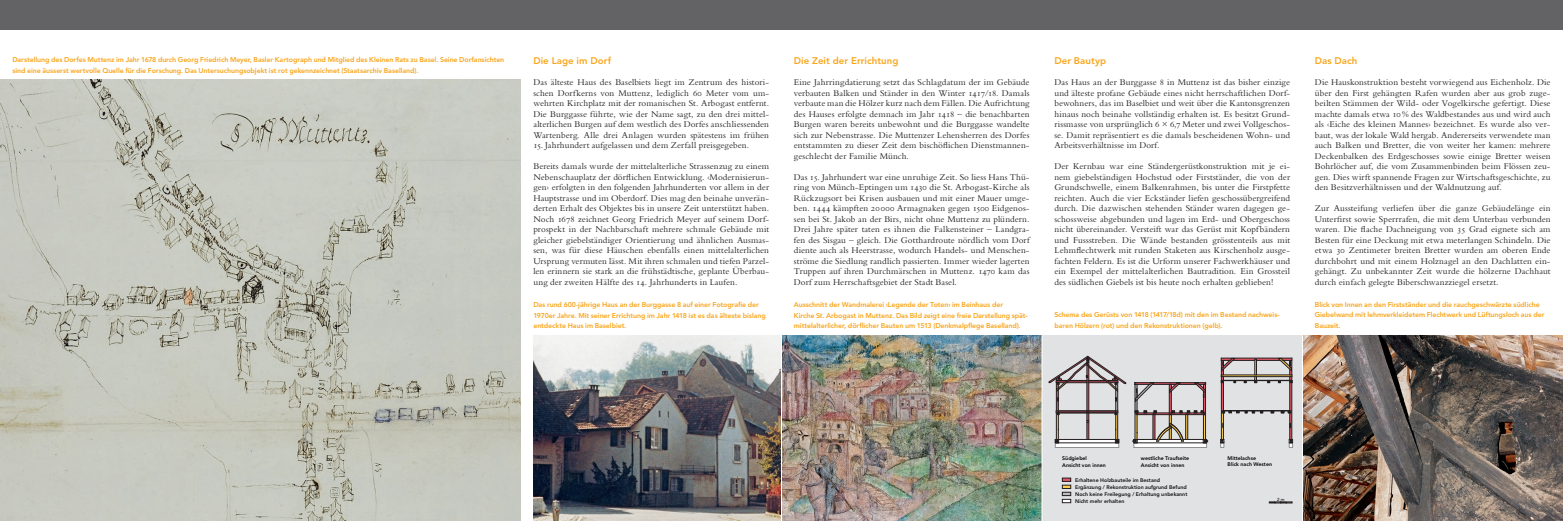
<style>
.page{position:relative;width:1563px;height:521px;background:#fff}
.page>*{position:absolute;margin:0;border:0;box-sizing:border-box;transform-origin:0 0}
.Zwischentitel{font:800 9.62px "Avenir LT Std";letter-spacing:.005em;color:#f9a51b}
.Lauftext{font:9.19px/10.5px "Bembo Std";letter-spacing:.01em;color:#231f20;text-align:justify}
.Bildlegende{font:800 7px/10.5px "Avenir LT Std";letter-spacing:-.01em;color:#f9a51b}
.t1{font:800 5.25px/7px "Avenir LT Std";color:#0e1111}
.t2{font:800 5.25px/6.3px "Avenir LT Std";color:#000}
.t3{font:500 4.38px "Avenir LT Std";color:#0e0a11}
</style>
<div class="page">
<div style="left:1042px;top:335px;width:261px;height:186px;background:#e1e2e4"></div>
<svg style="left:1220px;top:358px;width:73px;height:90px"></svg>
<hr style="left:1134px;top:447px;width:72px;height:1px;background:#8e9091">
<svg style="left:1132px;top:382px;width:76px;height:65px"></svg>
<hr style="left:1055px;top:447px;width:63px;height:1px;background:#8e9091">
<svg style="left:1048px;top:356px;width:78px;height:91px"></svg>
<svg style="left:1269px;top:502px;width:23px;height:1px"></svg>
<svg style="left:1062px;top:478px;width:9px;height:25px"></svg>
<img style="left:533px;top:335px;width:508px;height:186px">
<img style="left:0;top:79px;width:521px;height:442px">
<div style="left:0;top:0;width:1563px;height:30px;background:#636366"></div>
<img style="left:1303px;top:335px;width:260px;height:186px">
<hr style="left:781px;top:335px;width:1px;height:186px;background:#fff">
<hr style="left:1302px;top:335px;width:1px;height:186px;background:#fff">
<p class="Zwischentitel" style="left:533px;top:55px;width:79px">Die Lage im Dorf</p>
<p class="Lauftext" style="left:533px;top:77px;width:237px">Das älteste Haus des Baselbiets liegt im Zentrum des histori&shy;schen Dorfkerns von Muttenz, lediglich 60 Meter vom um&shy;wehrten Kirchplatz mit der romanischen St. Arbogast entfernt.<br>Die Burggasse führte, wie der Name sagt, zu den drei mittel&shy;alterlichen Burgen auf dem westlich des Dorfes anschliessenden Wartenberg. Alle drei Anlagen wurden spätestens im frühen</p>
<p class="Lauftext" style="left:533px;top:140px;width:217px">15. Jahrhundert aufgelassen und dem Zerfall preisgegeben.</p>
<p class="Lauftext" style="left:533px;top:161px;width:237px">Bereits damals wurde der mittelalterliche Strassenzug zu einem Nebenschauplatz der dörflichen Entwicklung. ‹Modernisierun&shy;gen› erfolgten in den folgenden Jahrhunderten vor allem in der Hauptstrasse und im Oberdorf. Dies mag den beinahe unverän&shy;derten Erhalt des Objektes bis in unsere Zeit unterstützt haben.<br>Noch 1678 zeichnet Georg Friedrich Meyer auf seinem Dorf&shy;prospekt in der Nachbarschaft mehrere schmale Gebäude mit gleicher giebelständiger Orientierung und ähnlichen Ausmas&shy;sen, was für diese Häuschen ebenfalls einen mittelalterlichen Ursprung vermuten lässt. Mit ihren schmalen und tiefen Parzel&shy;len erinnern sie stark an die frühstädtische, geplante Überbau&shy;ung der zweiten Hälfte des 14. Jahrhunderts in Laufen.</p>
<p class="Bildlegende" style="left:533px;top:299px;width:234px">Das rund 600-jährige Haus an der Burggasse 8 auf einer Fotografie der<br>1970er Jahre. Mit seiner Errichtung im Jahr 1418 ist es das älteste bislang entdeckte Haus im Baselbiet.</p>
<p class="Bildlegende" style="left:12px;top:55px;width:493px">Darstellung des Dorfes Muttenz im Jahr 1678 durch Georg Friedrich Meyer, Basler Kartograph und Mitglied des Kleinen Rats zu Basel. Seine Dorfansichten sind eine äusserst wertvolle Quelle für die Forschung. Das Untersuchungsobjekt ist rot gekennzeichnet (Staatsarchiv Baselland).</p>
<p class="Zwischentitel" style="left:1315px;top:55px;width:44px">Das Dach</p>
<p class="Lauftext" style="left:1315px;top:77px;width:237px">Die Hauskonstruktion besteht vorwiegend aus Eichenholz. Die über den First gehängten Rafen wurden aber aus grob zuge&shy;beilten Stämmen der Wild- oder Vogelkirsche gefertigt. Diese machte damals etwa 10 % des Waldbestandes aus und wird auch als ‹Eiche des kleinen Mannes› bezeichnet. Es wurde also ver&shy;baut, was der lokale Wald hergab. Andererseits verwendete man auch Balken und Bretter, die von weiter her kamen: mehrere Deckenbalken des Erdgeschosses sowie einige Bretter weisen Bohrlöcher auf, die vom Zusammenbinden beim Flössen zeu&shy;gen. Dies wirft spannende Fragen zur Wirtschaftsgeschichte, zu den Besitzverhältnissen und der Waldnutzung auf.</p>
<p class="Lauftext" style="left:1315px;top:203px;width:237px">Zur Aussteifung verliefen über die ganze Gebäudelänge ein Unterfirst sowie Sperrrafen, die mit dem Unterbau verbunden waren. Die flache Dachneigung von 35 Grad eignete sich am Besten für eine Deckung mit etwa meterlangen Schindeln. Die etwa 30 Zentimeter breiten Bretter wurden am oberen Ende durchbohrt und mit einem Holznagel an den Dachlatten ein&shy;gehängt. Zu unbekannter Zeit wurde die hölzerne Dachhaut durch einfach gelegte Biberschwanzziegel ersetzt.</p>
<p class="Bildlegende" style="left:1315px;top:299px;width:231px">Blick von Innen an den Firstständer und die rauchgeschwärzte südliche<br>Giebelwand mit lehmverkleidetem Flechtwerk und Lüftungsloch aus der<br>Bauzeit.</p>
<p class="Zwischentitel" style="left:794px;top:55px;width:106px">Die Zeit der Errichtung</p>
<p class="Lauftext" style="left:794px;top:77px;width:237px">Eine Jahrringdatierung setzt das Schlagdatum der im Gebäude verbauten Balken und Ständer in den Winter 1417/18. Damals verbaute man die Hölzer kurz nach dem Fällen. Die Aufrichtung des Hauses erfolgte demnach im Jahr 1418 – die benachbarten Burgen waren bereits unbewohnt und die Burggasse wandelte sich zur Nebenstrasse. Die Muttenzer Lehensherren des Dorfes entstammten zu dieser Zeit dem bischöflichen Dienstmannen&shy;geschlecht der Familie Münch.</p>
<p class="Lauftext" style="left:794px;top:172px;width:237px">Das 15. Jahrhundert war eine unruhige Zeit. So liess Hans Thü&shy;ring von Münch-Eptingen um 1430 die St. Arbogast-Kirche als Rückzugsort bei Krisen ausbauen und mit einer Mauer umge&shy;ben. 1444 kämpften 20000 Armagnaken gegen 1500 Eidgenos&shy;sen bei St. Jakob an der Birs, nicht ohne Muttenz zu plündern.<br>Drei Jahre später taten es ihnen die Falkensteiner – Landgra&shy;fen des Sisgau – gleich. Die Gotthardroute nördlich vom Dorf diente auch als Heerstrasse, wodurch Handels- und Menschen&shy;ströme die Siedlung randlich passierten. Immer wieder lagerten Truppen auf ihren Durchmärschen in Muttenz. 1470 kam das Dorf zum Herrschaftsgebiet der Stadt Basel.</p>
<p class="Bildlegende" style="left:794px;top:299px;width:211px">Ausschnitt der Wandmalerei ‹Legende der Toten› im Beinhaus der</p>
<p class="Bildlegende" style="left:794px;top:310px;width:235px">Kirche St. Arbogast in Muttenz. Das Bild zeigt eine freie Darstellung spät&shy;mittelalterlicher, dörflicher Bauten um 1513 (Denkmalpflege Baselland).</p>
<p class="Zwischentitel" style="left:1054px;top:55px;width:53px">Der Bautyp</p>
<p class="Lauftext" style="left:1054px;top:77px;width:237px">Das Haus an der Burggasse 8 in Muttenz ist das bisher einzige und älteste profane Gebäude eines nicht herrschaftlichen Dorf&shy;bewohners, das im Baselbiet und weit über die Kantonsgrenzen hinaus noch beinahe vollständig erhalten ist. Es besitzt Grund&shy;rissmasse von ursprünglich 6 × 6,7 Meter und zwei Vollgeschos&shy;se. Damit repräsentiert es die damals bescheidenen Wohn- und Arbeitsverhältnisse im Dorf.</p>
<p class="Lauftext" style="left:1054px;top:161px;width:237px">Der Kernbau war eine Ständergerüstkonstruktion mit je ei&shy;nem giebelständigen Hochstud oder Firstständer, die von der Grundschwelle, einem Balkenrahmen, bis unter die Firstpfette reichten. Auch die vier Eckständer liefen geschossübergreifend durch. Die dazwischen stehenden Ständer waren dagegen ge&shy;schossweise abgebunden und lagen im Erd- und Obergeschoss nicht übereinander. Versteift war das Gerüst mit Kopfbändern und Fussstreben. Die Wände bestanden grösstenteils aus mit Lehmflechtwerk mit runden Staketen aus Kirschenholz ausge&shy;fachten Feldern. Es ist die Urform unserer Fachwerkhäuser und ein Exempel der mittelalterlichen Bautradition. Ein Grossteil des südlichen Giebels ist bis heute noch erhalten geblieben!</p>
<p class="Bildlegende" style="left:1054px;top:310px;width:227px">Schema des Gerüsts von 1418 (1417/18d) mit den im Bestand nachweis&shy;baren Hölzern (rot) und den Rekonstruktionen (gelb).</p>
<p class="t2" style="left:1062px;top:455px;width:45px">Südgiebel<br>Ansicht von innen</p>
<p class="t2" style="left:1141px;top:455px;width:50px">westliche Traufseite<br>Ansicht von innen</p>
<p class="t1" style="left:1075px;top:476px;width:114px">Erhaltene Holzbauteile im Bestand Ergänzung / Rekonstruktion aufgrund Befund Noch keine Freilegung / Erhaltung unbekannt Nicht mehr erhalten</p>
<p class="t2" style="left:1227px;top:455px;width:46px">Mittelachse<br>Blick nach Westen</p>
<p class="t3" style="left:1277px;top:497px;width:9px">2 m</p>
</div>
